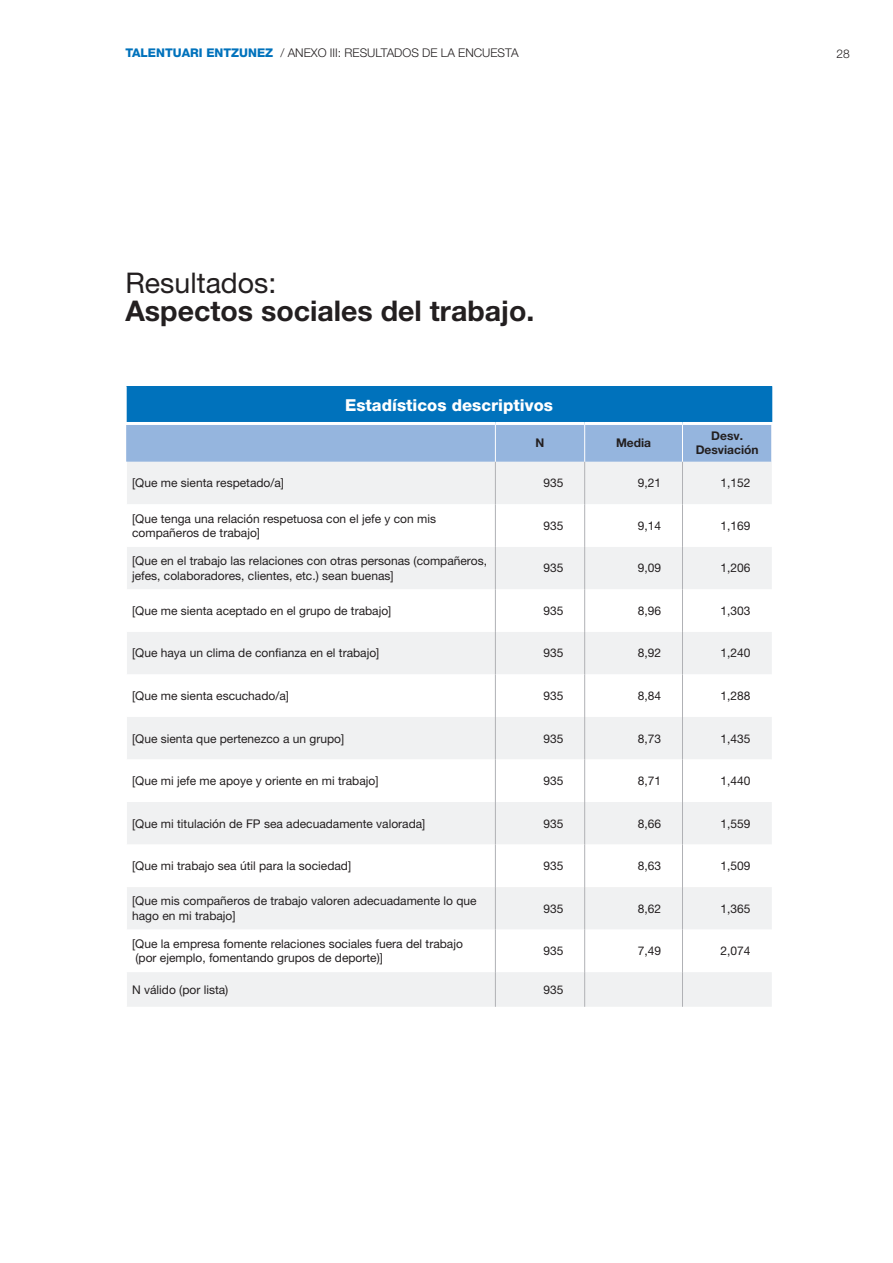
<style>
.page{position:relative;width:893px;height:1263px;background:#fff}
.page>*{position:absolute;margin:0;border:0;box-sizing:border-box;transform-origin:0 0}
.t1{font:700 28.5px/28.5px "Helvetica Neue LT Std";color:#231f20}
.t2{font:800 16.5px "Helvetica Neue LT Pro";color:#fff}
.t3{font:12px/14.4px "Helvetica Neue LT Pro";color:#231f20}
.t4{font:300 12px "Helvetica Neue LT Pro";color:#231f20}
.t5{font:700 12px/14.4px "Helvetica Neue LT Pro";color:#231f20;text-align:center}
.s1{font-weight:800;color:#0072bc}
.s2{font-weight:400}
</style>
<div class="page">
<div style="left:126px;top:386px;width:646px;height:37px;background:#0072bc"></div>
<div style="left:126px;top:425px;width:645px;height:37px;background:#95b5de"></div>
<div style="left:127px;top:462px;width:645px;height:545px;background:#f0f1f2"></div>
<svg style="left:127px;top:504px;width:645px;height:468px"></svg>
<hr style="left:126px;top:386px;width:1px;height:36px;background:#fff">
<hr style="left:126px;top:422px;width:369px;height:3px;background:#fff">
<hr style="left:585px;top:422px;width:97px;height:3px;background:#fff">
<hr style="left:682px;top:422px;width:90px;height:3px;background:#fff">
<hr style="left:682px;top:425px;width:1px;height:37px;background:#fff">
<hr style="left:495px;top:422px;width:90px;height:3px;background:#fff">
<hr style="left:495px;top:425px;width:1px;height:37px;background:#fff">
<hr style="left:584px;top:425px;width:1px;height:37px;background:#fff">
<hr style="left:495px;top:462px;width:1px;height:42px;background:#b0b1b5">
<hr style="left:584px;top:462px;width:1px;height:42px;background:#b0b1b5">
<hr style="left:682px;top:462px;width:1px;height:42px;background:#b0b1b5">
<hr style="left:495px;top:504px;width:1px;height:43px;background:#b0b1b5">
<hr style="left:584px;top:504px;width:1px;height:43px;background:#b0b1b5">
<hr style="left:682px;top:504px;width:1px;height:43px;background:#b0b1b5">
<hr style="left:495px;top:547px;width:1px;height:42px;background:#b0b1b5">
<hr style="left:584px;top:547px;width:1px;height:42px;background:#b0b1b5">
<hr style="left:682px;top:547px;width:1px;height:42px;background:#b0b1b5">
<hr style="left:495px;top:589px;width:1px;height:43px;background:#b0b1b5">
<hr style="left:584px;top:589px;width:1px;height:43px;background:#b0b1b5">
<hr style="left:682px;top:589px;width:1px;height:43px;background:#b0b1b5">
<hr style="left:495px;top:632px;width:1px;height:42px;background:#b0b1b5">
<hr style="left:584px;top:632px;width:1px;height:42px;background:#b0b1b5">
<hr style="left:682px;top:632px;width:1px;height:42px;background:#b0b1b5">
<hr style="left:495px;top:674px;width:1px;height:43px;background:#b0b1b5">
<hr style="left:584px;top:674px;width:1px;height:43px;background:#b0b1b5">
<hr style="left:682px;top:674px;width:1px;height:43px;background:#b0b1b5">
<hr style="left:495px;top:717px;width:1px;height:42px;background:#b0b1b5">
<hr style="left:584px;top:717px;width:1px;height:42px;background:#b0b1b5">
<hr style="left:682px;top:717px;width:1px;height:42px;background:#b0b1b5">
<hr style="left:495px;top:759px;width:1px;height:43px;background:#b0b1b5">
<hr style="left:584px;top:759px;width:1px;height:43px;background:#b0b1b5">
<hr style="left:682px;top:759px;width:1px;height:43px;background:#b0b1b5">
<hr style="left:495px;top:802px;width:1px;height:42px;background:#b0b1b5">
<hr style="left:584px;top:802px;width:1px;height:42px;background:#b0b1b5">
<hr style="left:682px;top:802px;width:1px;height:42px;background:#b0b1b5">
<hr style="left:495px;top:844px;width:1px;height:43px;background:#b0b1b5">
<hr style="left:584px;top:844px;width:1px;height:43px;background:#b0b1b5">
<hr style="left:682px;top:844px;width:1px;height:43px;background:#b0b1b5">
<hr style="left:495px;top:887px;width:1px;height:42px;background:#b0b1b5">
<hr style="left:584px;top:887px;width:1px;height:42px;background:#b0b1b5">
<hr style="left:682px;top:887px;width:1px;height:42px;background:#b0b1b5">
<hr style="left:495px;top:929px;width:1px;height:43px;background:#b0b1b5">
<hr style="left:584px;top:929px;width:1px;height:43px;background:#b0b1b5">
<hr style="left:682px;top:929px;width:1px;height:43px;background:#b0b1b5">
<hr style="left:495px;top:972px;width:1px;height:35px;background:#b0b1b5">
<hr style="left:584px;top:972px;width:1px;height:35px;background:#b0b1b5">
<hr style="left:682px;top:972px;width:1px;height:35px;background:#b0b1b5">
<p class="t4" style="left:125px;top:46px;width:395px"><span class="s1">TALENTUARI ENTZUNEZ</span> / ANEXO III: RESULTADOS DE LA ENCUESTA</p>
<p class="t4" style="left:837px;top:46px;width:15px">28</p>
<p class="t1" style="left:125px;top:267px;width:410px"><span class="s2">Resultados:<br></span>Aspectos sociales del trabajo.</p>
<p class="t2" style="left:345px;top:395px;width:209px">Estadísticos descriptivos</p>
<p class="t5" style="left:536px;top:435px;width:10px">N</p>
<p class="t5" style="left:616px;top:435px;width:37px">Media</p>
<p class="t5" style="left:696px;top:428px;width:64px">Desv.<br>Desviación</p>
<p class="t3" style="left:132px;top:476px;width:153px">[Que me sienta respetado/a]</p>
<p class="t3" style="left:543px;top:476px;width:22px">935</p>
<p class="t3" style="left:638px;top:476px;width:25px">9,21</p>
<p class="t3" style="left:720px;top:476px;width:32px">1,152</p>
<p class="t3" style="left:132px;top:511px;width:305px">[Que tenga una relación respetuosa con el jefe y con mis compañeros de trabajo]</p>
<p class="t3" style="left:543px;top:518px;width:22px">935</p>
<p class="t3" style="left:638px;top:518px;width:25px">9,14</p>
<p class="t3" style="left:720px;top:518px;width:32px">1,169</p>
<p class="t3" style="left:132px;top:554px;width:356px">[Que en el trabajo las relaciones con otras personas (compañeros, jefes, colaboradores, clientes, etc.) sean buenas]</p>
<p class="t3" style="left:543px;top:561px;width:22px">935</p>
<p class="t3" style="left:638px;top:561px;width:25px">9,09</p>
<p class="t3" style="left:720px;top:561px;width:32px">1,206</p>
<p class="t3" style="left:132px;top:603px;width:261px">[Que me sienta aceptado en el grupo de trabajo]</p>
<p class="t3" style="left:543px;top:603px;width:22px">935</p>
<p class="t3" style="left:638px;top:603px;width:25px">8,96</p>
<p class="t3" style="left:720px;top:603px;width:32px">1,303</p>
<p class="t3" style="left:132px;top:646px;width:249px">[Que haya un clima de confianza en el trabajo]</p>
<p class="t3" style="left:543px;top:646px;width:22px">935</p>
<p class="t3" style="left:638px;top:646px;width:25px">8,92</p>
<p class="t3" style="left:720px;top:646px;width:32px">1,240</p>
<p class="t3" style="left:132px;top:688px;width:158px">[Que me sienta escuchado/a]</p>
<p class="t3" style="left:543px;top:688px;width:22px">935</p>
<p class="t3" style="left:638px;top:688px;width:25px">8,84</p>
<p class="t3" style="left:720px;top:688px;width:32px">1,288</p>
<p class="t3" style="left:132px;top:731px;width:214px">[Que sienta que pertenezco a un grupo]</p>
<p class="t3" style="left:543px;top:731px;width:22px">935</p>
<p class="t3" style="left:638px;top:731px;width:25px">8,73</p>
<p class="t3" style="left:720px;top:731px;width:32px">1,435</p>
<p class="t3" style="left:132px;top:773px;width:248px">[Que mi jefe me apoye y oriente en mi trabajo]</p>
<p class="t3" style="left:543px;top:773px;width:22px">935</p>
<p class="t3" style="left:638px;top:773px;width:25px">8,71</p>
<p class="t3" style="left:720px;top:773px;width:32px">1,440</p>
<p class="t3" style="left:132px;top:816px;width:295px">[Que mi titulación de FP sea adecuadamente valorada]</p>
<p class="t3" style="left:543px;top:816px;width:22px">935</p>
<p class="t3" style="left:638px;top:816px;width:25px">8,66</p>
<p class="t3" style="left:720px;top:816px;width:32px">1,559</p>
<p class="t3" style="left:132px;top:858px;width:220px">[Que mi trabajo sea útil para la sociedad]</p>
<p class="t3" style="left:543px;top:858px;width:22px">935</p>
<p class="t3" style="left:638px;top:858px;width:25px">8,63</p>
<p class="t3" style="left:720px;top:858px;width:32px">1,509</p>
<p class="t3" style="left:132px;top:894px;width:346px">[Que mis compañeros de trabajo valoren adecuadamente lo que hago en mi trabajo]</p>
<p class="t3" style="left:543px;top:901px;width:22px">935</p>
<p class="t3" style="left:638px;top:901px;width:25px">8,62</p>
<p class="t3" style="left:720px;top:901px;width:32px">1,365</p>
<p class="t3" style="left:132px;top:936px;width:332px">[Que la empresa fomente relaciones sociales fuera del trabajo (por ejemplo, fomentando grupos de deporte)]</p>
<p class="t3" style="left:543px;top:943px;width:22px">935</p>
<p class="t3" style="left:638px;top:943px;width:25px">7,49</p>
<p class="t3" style="left:720px;top:943px;width:32px">2,074</p>
<p class="t3" style="left:132px;top:982px;width:98px">N válido (por lista)</p>
<p class="t3" style="left:543px;top:982px;width:22px">935</p>
</div>
